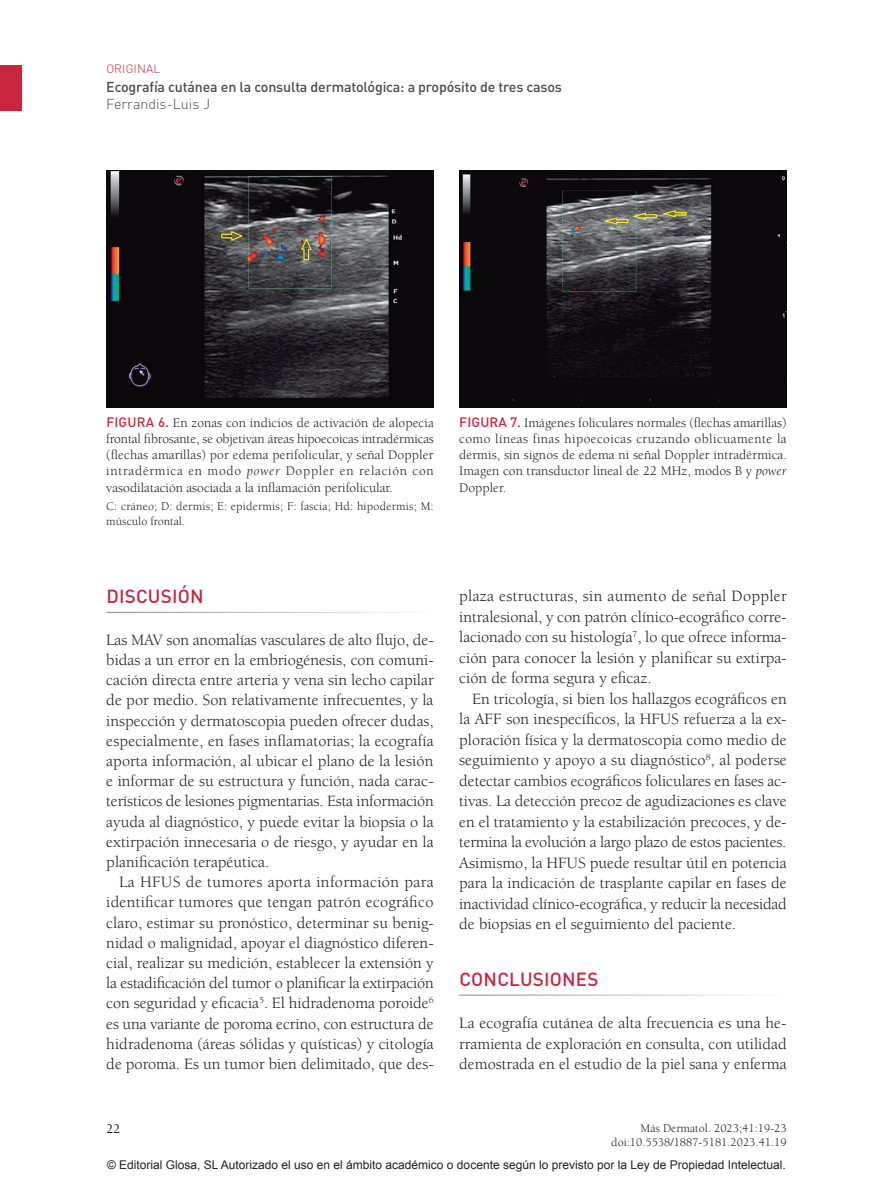
<style>
.page{position:relative;width:893px;height:1191px;background:#fff}
.page>*{position:absolute;margin:0;border:0;box-sizing:border-box;transform-origin:0 0}
.t1{font:500 18.75px "DIN Pro";letter-spacing:.01em;color:#c8263f}
.t2{font:16.2px/20.2px "Berkeley";color:#231f20;text-align:justify}
.t3{font:500 14.25px "DIN Pro";letter-spacing:-.015em;color:#4b4c4d}
.t4{font:300 14.25px "DIN Pro";color:#4b4c4d}
.t5{font:13.5px/16.2px "Berkeley";color:#231f20;text-align:justify}
.t6{font:500 13.5px "Berkeley";color:#231f20}
.t7{font:12px/14.4px "Berkeley";color:#231f20;text-align:right}
.t8{font:12px "Arial";color:#231f20}
.t9{font:300 12px "DIN Pro";letter-spacing:.01em;color:#c8263f}
.s1{font-family:"DIN Pro";font-weight:500;color:#c8263f}
.s2{font-style:italic}
</style>
<div class="page">
<div style="left:0;top:65px;width:21px;height:46px;background:#c8263f"></div>
<img style="left:459px;top:170px;width:328px;height:237px">
<svg style="left:602px;top:209px;width:85px;height:16px"></svg>
<img style="left:106px;top:170px;width:328px;height:237px">
<svg style="left:221px;top:230px;width:23px;height:12px"></svg>
<svg style="left:300px;top:237px;width:12px;height:23px"></svg>
<p class="t9" style="left:106px;top:60px;width:55px">ORIGINAL</p>
<p class="t3" style="left:106px;top:77px;width:457px">Ecografía cutánea en la consulta dermatológica: a propósito de tres casos</p>
<p class="t4" style="left:106px;top:94px;width:105px">Ferrandis-Luis J</p>
<p class="t5" style="left:106px;top:415px;width:329px"><span class="s1">FIGURA 6.</span> En zonas con indicios de activación de alopecia frontal fibrosante, se objetivan áreas hipoecoicas intradérmicas (flechas amarillas) por edema perifolicular, y señal Doppler intradérmica en modo <span class="s2">power</span> Doppler en relación con vasodilatación asociada a la inflamación perifolicular.</p>
<p class="t7" style="left:106px;top:499px;width:329px;text-align:left">C: cráneo; D: dermis; E: epidermis; F: fascia; Hd: hipodermis; M: músculo frontal.</p>
<p class="t1" style="left:106px;top:584px;width:99px">DISCUSIÓN</p>
<p class="t2" style="left:106px;top:630px;width:329px">Las MAV son anomalías vasculares de alto flujo, de&shy;bidas a un error en la embriogénesis, con comuni&shy;cación directa entre arteria y vena sin lecho capilar de por medio. Son relativamente infrecuentes, y la inspección y dermatoscopia pueden ofrecer dudas, especialmente, en fases inflamatorias; la ecografía aporta información, al ubicar el plano de la lesión e informar de su estructura y función, nada carac&shy;terísticos de lesiones pigmentarias. Esta información ayuda al diagnóstico, y puede evitar la biopsia o la extirpación innecesaria o de riesgo, y ayudar en la planificación terapéutica.</p>
<p class="t2" style="left:106px;top:872px;width:329px;text-indent:13px">La HFUS de tumores aporta información para identificar tumores que tengan patrón ecográfico claro, estimar su pronóstico, determinar su benig&shy;nidad o malignidad, apoyar el diagnóstico diferen&shy;cial, realizar su medición, establecer la extensión y la estadificación del tumor o planificar la extirpación con seguridad y eficacia<sup>5</sup>. El hidradenoma poroide<sup>6 </sup>es una variante de poroma ecrino, con estructura de hidradenoma (áreas sólidas y quísticas) y citología de poroma. Es un tumor bien delimitado, que des-</p>
<p class="t6" style="left:106px;top:1121px;width:16px">22</p>
<p class="t5" style="left:459px;top:415px;width:329px"><span class="s1">FIGURA 7.</span> Imágenes foliculares normales (flechas amarillas) como líneas finas hipoecoicas cruzando oblicuamente la dermis, sin signos de edema ni señal Doppler intradérmica.<br>Imagen con transductor lineal de 22 MHz, modos B y <span class="s2">power </span>Doppler.</p>
<p class="t2" style="left:459px;top:586px;width:329px">plaza estructuras, sin aumento de señal Doppler intralesional, y con patrón clínico-ecográfico corre&shy;lacionado con su histología<sup>7</sup>, lo que ofrece informa&shy;ción para conocer la lesión y planificar su extirpa&shy;ción de forma segura y eficaz.</p>
<p class="t2" style="left:459px;top:688px;width:329px;text-indent:13px">En tricología, si bien los hallazgos ecográficos en la AFF son inespecíficos, la HFUS refuerza a la ex&shy;ploración física y la dermatoscopia como medio de seguimiento y apoyo a su diagnóstico<sup>8</sup>, al poderse detectar cambios ecográficos foliculares en fases ac&shy;tivas. La detección precoz de agudizaciones es clave en el tratamiento y la estabilización precoces, y de&shy;termina la evolución a largo plazo de estos pacientes.<br>Asimismo, la HFUS puede resultar útil en potencia para la indicación de trasplante capilar en fases de inactividad clínico-ecográfica, y reducir la necesidad de biopsias en el seguimiento del paciente.</p>
<p class="t1" style="left:459px;top:966px;width:141px">CONCLUSIONES</p>
<p class="t2" style="left:459px;top:1013px;width:329px">La ecografía cutánea de alta frecuencia es una he&shy;rramienta de exploración en consulta, con utilidad demostrada en el estudio de la piel sana y enferma</p>
<p class="t7" style="left:611px;top:1121px;width:177px">Más Dermatol. 2023;41:19-23 doi:10.5538/1887-5181.2023.41.19</p>
<p class="t8" style="left:107px;top:1156px;width:680px">© Editorial Glosa, SL Autorizado el uso en el ámbito académico o docente según lo previsto por la Ley de Propiedad Intelectual.</p>
</div>
